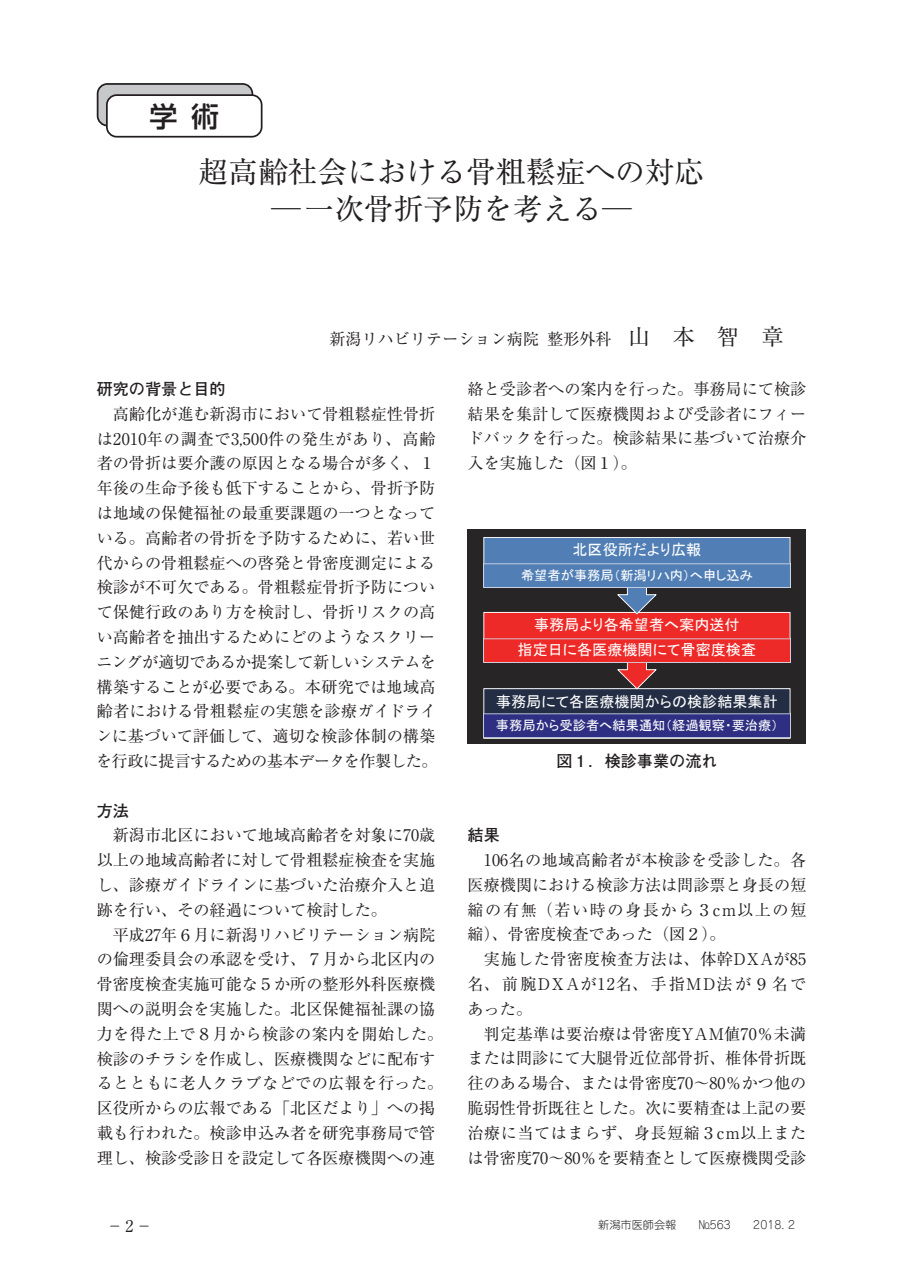
<style>
.page{position:relative;width:903px;height:1275px;background:#fff}
.page>*{position:absolute;margin:0;border:0;box-sizing:border-box;transform-origin:0 0}
.t1{font:29.75px/37.3px "Ryumin Pr 6";color:#231f20;text-align:center}
.t2{font:500 27.82px "Shin Go Pr 6";color:#231f20}
.t3{font:16.1px/24.8px "Ryumin Pr 6";color:#231f20;text-align:justify}
.t4{font:700 16.1px "Futo Go B101 Pr 6";color:#231f20}
.t5{font:15.05px/24.8px "MS P Gothic";color:#fff;text-align:center}
.t6{font:13.3px "MS P Gothic";color:#fff}
.t7{font:300 11.2px "Jun 101 Pro";color:#231f20}
.s1{font-size:22.4px}
</style>
<div class="page">
<div style="left:98px;top:84px;width:154px;height:42px;background:#c7c8ca;border-radius:10px"></div>
<div style="left:97px;top:83px;width:156px;height:43px;border:2px solid #231f20;border-radius:10px"></div>
<div style="left:107px;top:95px;width:155px;height:42px;background:#fff;border-radius:10px"></div>
<div style="left:106px;top:94px;width:156px;height:44px;border:2px solid #231f20;border-radius:10px"></div>
<div style="left:468px;top:530px;width:338px;height:214px;background:#282526"></div>
<svg style="left:483px;top:537px;width:307px;height:202px"></svg>
<img style="left:483px;top:564px;width:307px;height:24px">
<h2 class="t2" style="left:149px;top:93px;width:71px">学術</h2>
<h1 class="t1" style="left:199px;top:152px;width:507px">超高齢社会における骨粗鬆症への対応─一次骨折予防を考える─</h1>
<p class="t3" style="left:329px;top:325px;width:456px">新潟リハビリテーション病院 整形外科　<span class="s1">山　本　智　章</span></p>
<p class="t4" style="left:97px;top:376px;width:130px">研究の背景と目的</p>
<p class="t3" style="left:96px;top:400px;width:343px;text-align:left;text-indent:17px">高齢化が進む新潟市において骨粗鬆症性骨折は2010年の調査で3,500件の発生があり、高齢者の骨折は要介護の原因となる場合が多く、１年後の生命予後も低下することから、骨折予防は地域の保健福祉の最重要課題の一つとなっている。高齢者の骨折を予防するために、若い世代からの骨粗鬆症への啓発と骨密度測定による検診が不可欠である。骨粗鬆症骨折予防について保健行政のあり方を検討し、骨折リスクの高い高齢者を抽出するためにどのようなスクリーニングが適切であるか提案して新しいシステムを構築することが必要である。本研究では地域高齢者における骨粗鬆症の実態を診療ガイドラインに基づいて評価して、適切な検診体制の構築を行政に提言するための基本データを作製した。</p>
<p class="t4" style="left:97px;top:797px;width:34px">方法</p>
<p class="t3" style="left:97px;top:822px;width:340px;text-indent:16px">新潟市北区において地域高齢者を対象に70歳以上の地域高齢者に対して骨粗鬆症検査を実施し、診療ガイドラインに基づいた治療介入と追跡を行い、その経過について検討した。</p>
<p class="t3" style="left:97px;top:921px;width:348px;text-align:center">平成27年６月に新潟リハビリテーション病院<br>の倫理委員会の承認を受け、７月から北区内の骨密度検査実施可能な５か所の整形外科医療機関への説明会を実施した。北区保健福祉課の協力を得た上で８月から検診の案内を開始した。検診のチラシを作成し、医療機関などに配布するとともに老人クラブなどでの広報を行った。区役所からの広報である「北区だより」への掲載も行われた。検診申込み者を研究事務局で管理し、検診受診日を設定して各医療機関への連</p>
<p class="t3" style="left:468px;top:375px;width:340px">絡と受診者への案内を行った。事務局にて検診結果を集計して医療機関および受診者にフィードバックを行った。検診結果に基づいて治療介入を実施した（図１）。</p>
<p class="t5" style="left:572px;top:537px;width:130px">北区役所だより広報</p>
<p class="t6" style="left:521px;top:568px;width:233px">希望者が事務局（新潟リハ内）へ申し込み</p>
<p class="t5" style="left:518px;top:612px;width:240px">事務局より各希望者へ案内送付<br>指定日に各医療機関にて骨密度検査</p>
<p class="t5" style="left:496px;top:689px;width:283px">事務局にて各医療機関からの検診結果集計</p>
<p class="t6" style="left:496px;top:718px;width:284px">事務局から受診者へ結果通知（経過観察・要治療）</p>
<p class="t4" style="left:556px;top:748px;width:163px">図１．検診事業の流れ</p>
<p class="t4" style="left:468px;top:822px;width:34px">結果</p>
<p class="t3" style="left:468px;top:847px;width:340px;text-indent:16px">106名の地域高齢者が本検診を受診した。各医療機関における検診方法は問診票と身長の短縮の有無（若い時の身長から３cm以上の短縮）、骨密度検査であった（図２）。</p>
<p class="t3" style="left:468px;top:946px;width:340px;text-indent:16px">実施した骨密度検査方法は、体幹DXAが85名、前腕DXAが12名、手指MD法が９名であった。</p>
<p class="t3" style="left:468px;top:1020px;width:340px;text-indent:16px">判定基準は要治療は骨密度YAM値70％未満または問診にて大腿骨近位部骨折、椎体骨折既往のある場合、または骨密度70～80％かつ他の脆弱性骨折既往とした。次に要精査は上記の要治療に当てはまらず、身長短縮３cm以上または骨密度70～80％を要精査として医療機関受診</p>
<p class="t3" style="left:107px;top:1213px;width:47px">−2−</p>
<p class="t7" style="left:598px;top:1216px;width:198px">新潟市医師会報　　№563　　2018. 2</p>
</div>
